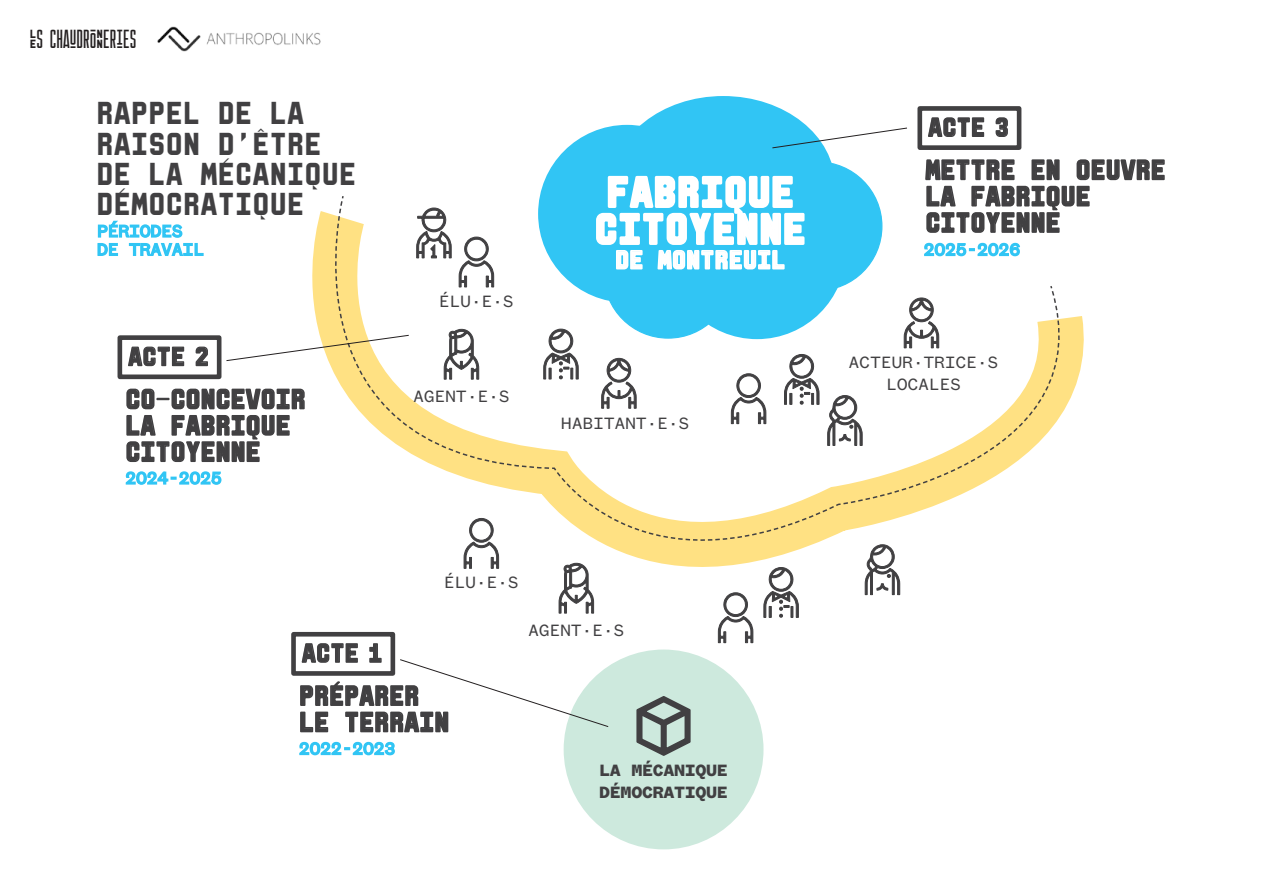
<style>
.page{position:relative;width:1263px;height:893px;background:#fff}
.page>*{position:absolute;margin:0;border:0;box-sizing:border-box;transform-origin:0 0}
.t1{font:122.4px "Chaudron Chaudron Rebus";color:#414042}
.t2{font:55.05px/121.1px "Chaudron Chaudron Rebus";color:#414042;text-align:center}
.t3{font:29.7px/37px "Chaudron Chaudron Bas";color:#fff;text-align:center}
.t4{font:22.5px/30.3px "Chaudron Chaudron Bas";letter-spacing:-.02em;color:#414042}
.t5{font:19.5px/26.4px "Chaudron Chaudron Bas";letter-spacing:-.02em;color:#414042}
.t6{font:18.6px "Chaudron Chaudron Bas";letter-spacing:-.02em;color:#414042}
.t7{font:18px "Founders Grotesk Mono";letter-spacing:-.02em;color:#414042}
.t8{font:700 18px/21.5px "Founders Grotesk Mono";letter-spacing:-.02em;color:#414042}
.t9{font:18px "Chaudron Chaudron Bas";color:#fff}
.t10{font:16.95px "Chaudron Chaudron Haut";color:#231f20}
</style>
<div class="page">
<div style="left:564px;top:649px;width:199px;height:200px;background:#cde9dd;border-radius:50%"></div>
<svg style="left:540px;top:173px;width:391px;height:423px"></svg>
<img style="left:157px;top:26px;width:164px;height:26px">
<div style="left:539px;top:126px;width:176px;height:176px;background:#31c5f4;border-radius:50%"></div>
<div style="left:753px;top:162px;width:129px;height:128px;background:#31c5f4;border-radius:50%"></div>
<div style="left:612px;top:97px;width:222px;height:176px;background:#31c5f4;border-radius:50%"></div>
<svg style="left:607px;top:175px;width:186px;height:20px"></svg>
<svg style="left:125px;top:471px;width:97px;height:14px"></svg>
<svg style="left:97px;top:220px;width:107px;height:36px"></svg>
<svg style="left:864px;top:544px;width:36px;height:51px"></svg>
<svg style="left:312px;top:202px;width:29px;height:184px"></svg>
<svg style="left:1053px;top:291px;width:31px;height:135px"></svg>
<svg style="left:341px;top:195px;width:712px;height:312px"></svg>
<div style="left:291px;top:632px;width:104px;height:44px;border:5px solid #414042"></div>
<svg style="left:128px;top:346px;width:57px;height:21px"></svg>
<svg style="left:195px;top:346px;width:13px;height:21px"></svg>
<div style="left:118px;top:335px;width:103px;height:44px;border:5px solid #414042"></div>
<svg style="left:928px;top:117px;width:57px;height:20px"></svg>
<svg style="left:995px;top:117px;width:13px;height:20px"></svg>
<div style="left:917px;top:106px;width:104px;height:44px;border:5px solid #414042"></div>
<svg style="left:126px;top:388px;width:179px;height:74px"></svg>
<svg style="left:924px;top:159px;width:241px;height:75px"></svg>
<svg style="left:298px;top:470px;width:539px;height:287px"></svg>
<svg style="left:226px;top:334px;width:184px;height:27px"></svg>
<svg style="left:772px;top:127px;width:135px;height:22px"></svg>
<p class="t10" style="left:30px;top:28px;width:108px">LES CHAUDRONNERIES</p>
<p class="t4" style="left:96px;top:98px;width:262px">RAPPEL DE LA<br>RAISON D’ÊTRE<br>DE LA MÉCANIQUE<br>DÉMOCRATIQUE</p>
<p class="t6" style="left:128px;top:344px;width:83px">ACTE 2</p>
<p class="t5" style="left:125px;top:386px;width:182px">CO-CONCEVOIR<br>LA FABRIQUE<br>CITOYENNE</p>
<h2 class="t2" style="left:412px;top:172px;width:73px">hhhh fff</h2>
<h2 class="t2" style="left:455px;top:201px;width:45px">hh</h2>
<p class="t7" style="left:439px;top:291px;width:77px">ÉLU·E·S</p>
<p class="t7" style="left:413px;top:386px;width:98px">AGENT·E·S</p>
<h3 class="t3" style="left:594px;top:174px;width:213px">FABRIQUE<br>CITOYENNE</h3>
<p class="t9" style="left:615px;top:247px;width:172px">DE MONTREUIL</p>
<p class="t6" style="left:928px;top:114px;width:83px">ACTE 3</p>
<p class="t5" style="left:925px;top:157px;width:242px">METTRE EN OEUVRE<br>LA FABRIQUE<br>CITOYENNE</p>
<h2 class="t2" style="left:539px;top:293px;width:45px">hhh</h2>
<h2 class="t2" style="left:597px;top:322px;width:45px">ff</h2>
<p class="t7" style="left:561px;top:413px;width:130px">HABITANT·E·S</p>
<h2 class="t2" style="left:727px;top:337px;width:45px">hh</h2>
<h2 class="t2" style="left:780px;top:318px;width:45px">hhh</h2>
<h2 class="t2" style="left:900px;top:262px;width:45px">ff</h2>
<p class="t7" style="left:849px;top:353px;width:152px">ACTEUR·TRICE·S</p>
<h2 class="t2" style="left:823px;top:359px;width:45px">ffff</h2>
<p class="t7" style="left:886px;top:374px;width:77px">LOCALES</p>
<h2 class="t2" style="left:460px;top:482px;width:45px">hh</h2>
<p class="t6" style="left:302px;top:640px;width:83px">ACTE 1</p>
<p class="t7" style="left:444px;top:573px;width:77px">ÉLU·E·S</p>
<p class="t5" style="left:299px;top:683px;width:152px">PRÉPARER<br>LE TERRAIN</p>
<h2 class="t2" style="left:555px;top:527px;width:45px">fff</h2>
<p class="t7" style="left:528px;top:620px;width:98px">AGENT·E·S</p>
<h2 class="t2" style="left:714px;top:556px;width:45px">hh</h2>
<h2 class="t2" style="left:759px;top:531px;width:45px">hhh</h2>
<h1 class="t1" style="left:615px;top:648px;width:98px">llllllll</h1>
<p class="t8" style="left:599px;top:760px;width:130px">LA MÉCANIQUE<br>DÉMOCRATIQUE</p>
<h2 class="t2" style="left:861px;top:508px;width:45px">ffff</h2>
</div>
